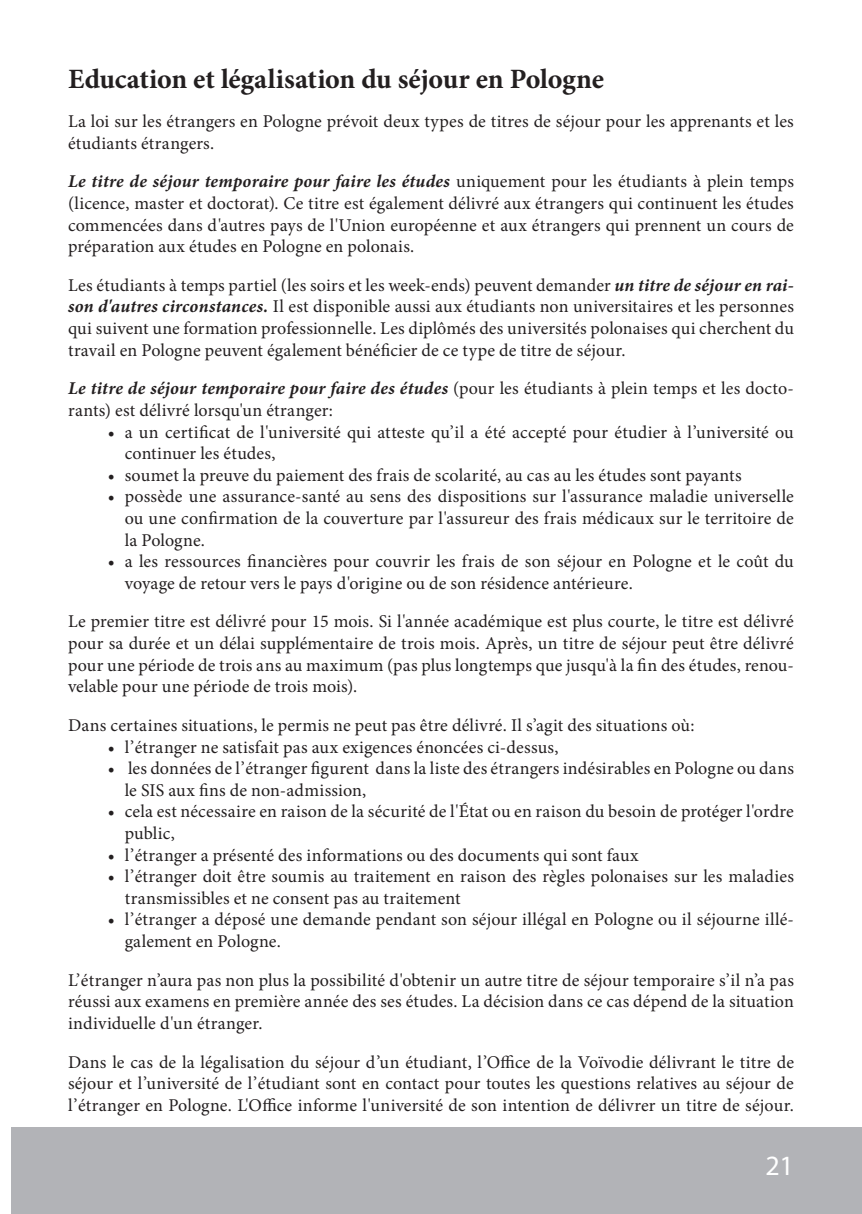
<style>
.page{position:relative;width:862px;height:1214px;background:#fff}
.page>*{position:absolute;margin:0;border:0;box-sizing:border-box;transform-origin:0 0}
.t1{font:700 28px "Minion Pro";letter-spacing:-.01em;color:#231f20}
.t2{font:28px "Myriad Pro";color:#fff}
.t3{font:18px/21.6px "Minion Pro";letter-spacing:.005em;color:#231f20}
.s1{font-weight:700;font-style:italic}
</style>
<div class="page">
<div style="left:11px;top:1127px;width:851px;height:86px;background:#b2b3b7"></div>
<h1 class="t1" style="left:68px;top:60px;width:537px">Education et légalisation du séjour en Pologne</h1>
<p class="t3" style="left:68px;top:111px;width:727px">La loi sur les étrangers en Pologne prévoit deux types de titres de séjour pour les apprenants et les étudiants étrangers.</p>
<p class="t3" style="left:68px;top:171px;width:727px;text-align:justify"><span class="s1">Le titre de séjour temporaire pour faire les études</span> uniquement pour les étudiants à plein temps (licence, master et doctorat). Ce titre est également délivré aux étrangers qui continuent les études commencées dans d'autres pays de l'Union européenne et aux étrangers qui prennent un cours de préparation aux études en Pologne en polonais.</p>
<p class="t3" style="left:68px;top:274px;width:727px;text-align:justify">Les étudiants à temps partiel (les soirs et les week-ends) peuvent demander <span class="s1">un titre de séjour en rai&shy;son d'autres circonstances.</span> Il est disponible aussi aux étudiants non universitaires et les personnes qui suivent une formation professionnelle. Les diplômés des universités polonaises qui cherchent du travail en Pologne peuvent également bénéficier de ce type de titre de séjour.</p>
<p class="t3" style="left:68px;top:378px;width:727px"><span class="s1">Le titre de séjour temporaire pour faire des études</span> (pour les étudiants à plein temps et les docto&shy;rants) est délivré lorsqu'un étranger:</p>
<p class="t3" style="left:125px;top:421px;width:670px;text-indent:-17px">• a un certificat de l'université qui atteste qu’il a été accepté pour étudier à l’université ou continuer les études,</p>
<p class="t3" style="left:108px;top:464px;width:635px">• soumet la preuve du paiement des frais de scolarité, au cas au les études sont payants</p>
<p class="t3" style="left:125px;top:486px;width:670px;text-align:justify;text-indent:-17px">• possède une assurance-santé au sens des dispositions sur l'assurance maladie universelle ou une confirmation de la couverture par l'assureur des frais médicaux sur le territoire de la Pologne.</p>
<p class="t3" style="left:125px;top:550px;width:670px;text-indent:-17px">• a les ressources financières pour couvrir les frais de son séjour en Pologne et le coût du voyage de retour vers le pays d'origine ou de son résidence antérieure.</p>
<p class="t3" style="left:68px;top:611px;width:727px;text-align:justify">Le premier titre est délivré pour 15 mois. Si l'année académique est plus courte, le titre est délivré pour sa durée et un délai supplémentaire de trois mois. Après, un titre de séjour peut être délivré pour une période de trois ans au maximum (pas plus longtemps que jusqu'à la fin des études, renou&shy;velable pour une période de trois mois).</p>
<p class="t3" style="left:68px;top:714px;width:628px">Dans certaines situations, le permis ne peut pas être délivré. Il s’agit des situations où:</p>
<p class="t3" style="left:108px;top:736px;width:452px">• l’étranger ne satisfait pas aux exigences énoncées ci-dessus,</p>
<p class="t3" style="left:125px;top:757px;width:671px;text-indent:-17px">• les données de l’étranger figurent dans la liste des étrangers indésirables en Pologne ou dans le SIS aux fins de non-admission,</p>
<p class="t3" style="left:125px;top:800px;width:670px;text-indent:-17px">• cela est nécessaire en raison de la sécurité de l'État ou en raison du besoin de protéger l'ordre public,</p>
<p class="t3" style="left:108px;top:844px;width:532px">• l’étranger a présenté des informations ou des documents qui sont faux</p>
<p class="t3" style="left:125px;top:865px;width:671px;text-indent:-17px">• l’étranger doit être soumis au traitement en raison des règles polonaises sur les maladies transmissibles et ne consent pas au traitement</p>
<p class="t3" style="left:125px;top:908px;width:670px;text-indent:-17px">• l’étranger a déposé une demande pendant son séjour illégal en Pologne ou il séjourne illé&shy;galement en Pologne.</p>
<p class="t3" style="left:68px;top:969px;width:727px;text-align:justify">L’étranger n’aura pas non plus la possibilité d'obtenir un autre titre de séjour temporaire s’il n’a pas réussi aux examens en première année des ses études. La décision dans ce cas dépend de la situation individuelle d'un étranger.</p>
<p class="t3" style="left:68px;top:1050px;width:727px;text-align:justify">Dans le cas de la légalisation du séjour d’un étudiant, l’Office de la Voïvodie délivrant le titre de séjour et l’université de l’étudiant sont en contact pour toutes les questions relatives au séjour de l’étranger en Pologne. L'Office informe l'université de son intention de délivrer un titre de séjour.</p>
<h1 class="t2" style="left:765px;top:1148px;width:30px">21</h1>
</div>
